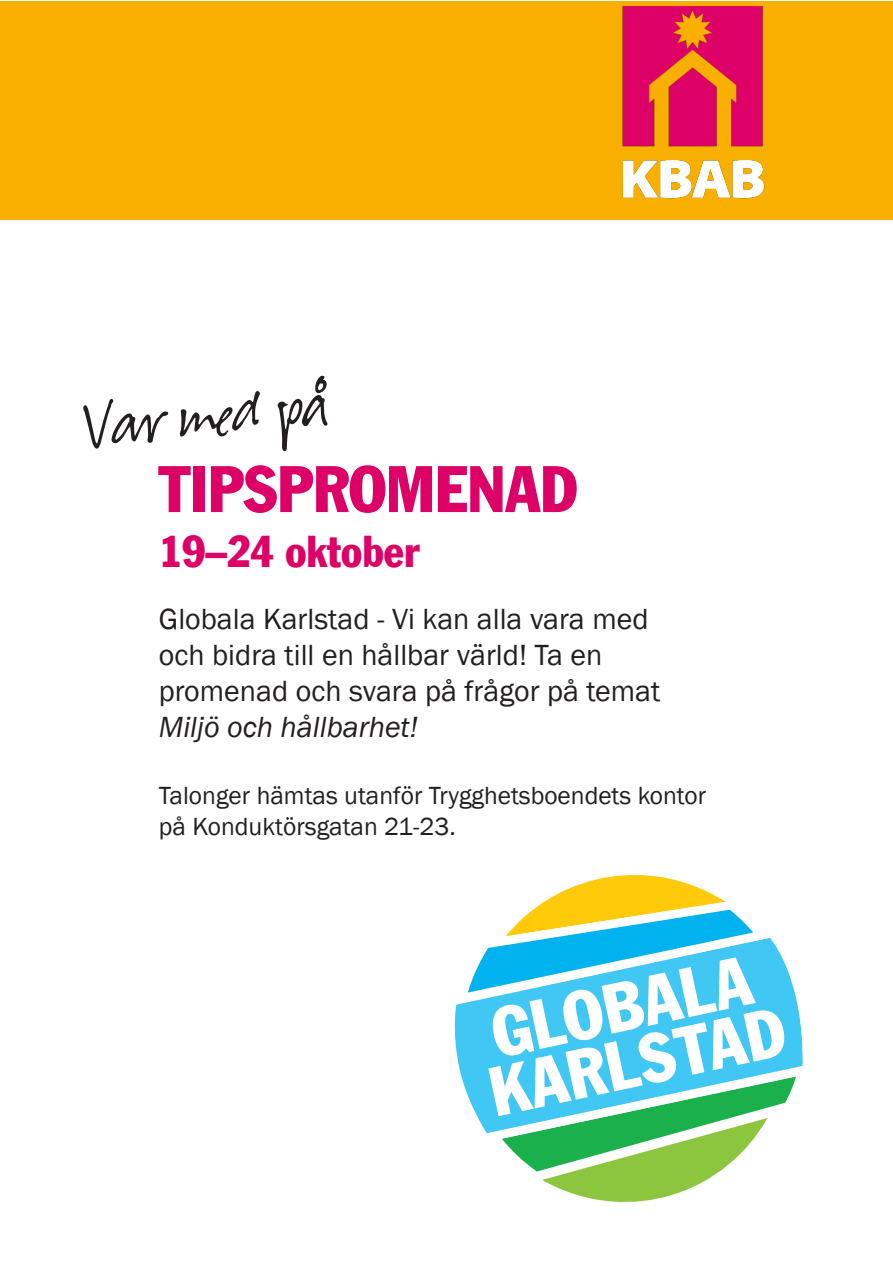
<style>
.page{position:relative;width:893px;height:1263px;background:#fff}
.page>*{position:absolute;margin:0;border:0;box-sizing:border-box;transform-origin:0 0}
.t1{font:76.5px "Suomi Hand Script";color:#231f20}
.t2{font:condensed 64.5px "Franklin Gothic LT";color:#d06}
.t3{font:condensed 43.5px "Franklin Gothic LT";color:#d06}
.t4{font:30px "Franklin Gothic";color:#231f20}
.t5{font:italic 30px "Franklin Gothic";color:#231f20}
.t6{font:25.5px "Franklin Gothic";color:#231f20}
</style>
<div class="page">
<svg style="left:455px;top:875px;width:348px;height:327px"></svg>
<div style="left:0;top:1px;width:893px;height:218px;background:#f8af00"></div>
<img style="left:622px;top:6px;width:143px;height:193px">
<p class="t1" style="left:81px;top:387px;width:245px;rotate:-5deg">Var me d på</p>
<p class="t2" style="left:159px;top:450px;width:420px">TIPSPROMENAD</p>
<p class="t3" style="left:159px;top:525px;width:262px">19–24 oktober</p>
<p class="t4" style="left:159px;top:601px;width:491px">Globala Karlstad - Vi kan alla vara med</p>
<p class="t4" style="left:159px;top:637px;width:445px">och bidra till en hållbar värld! Ta en</p>
<p class="t4" style="left:159px;top:673px;width:503px">promenad och svara på frågor på temat</p>
<p class="t5" style="left:159px;top:708px;width:260px">Miljö och hållbarhet!</p>
<p class="t6" style="left:159px;top:779px;width:549px">Talonger hämtas utanför Trygghetsboendets kontor</p>
<p class="t6" style="left:159px;top:810px;width:298px">på Konduktörsgatan 21-23.</p>
</div>
